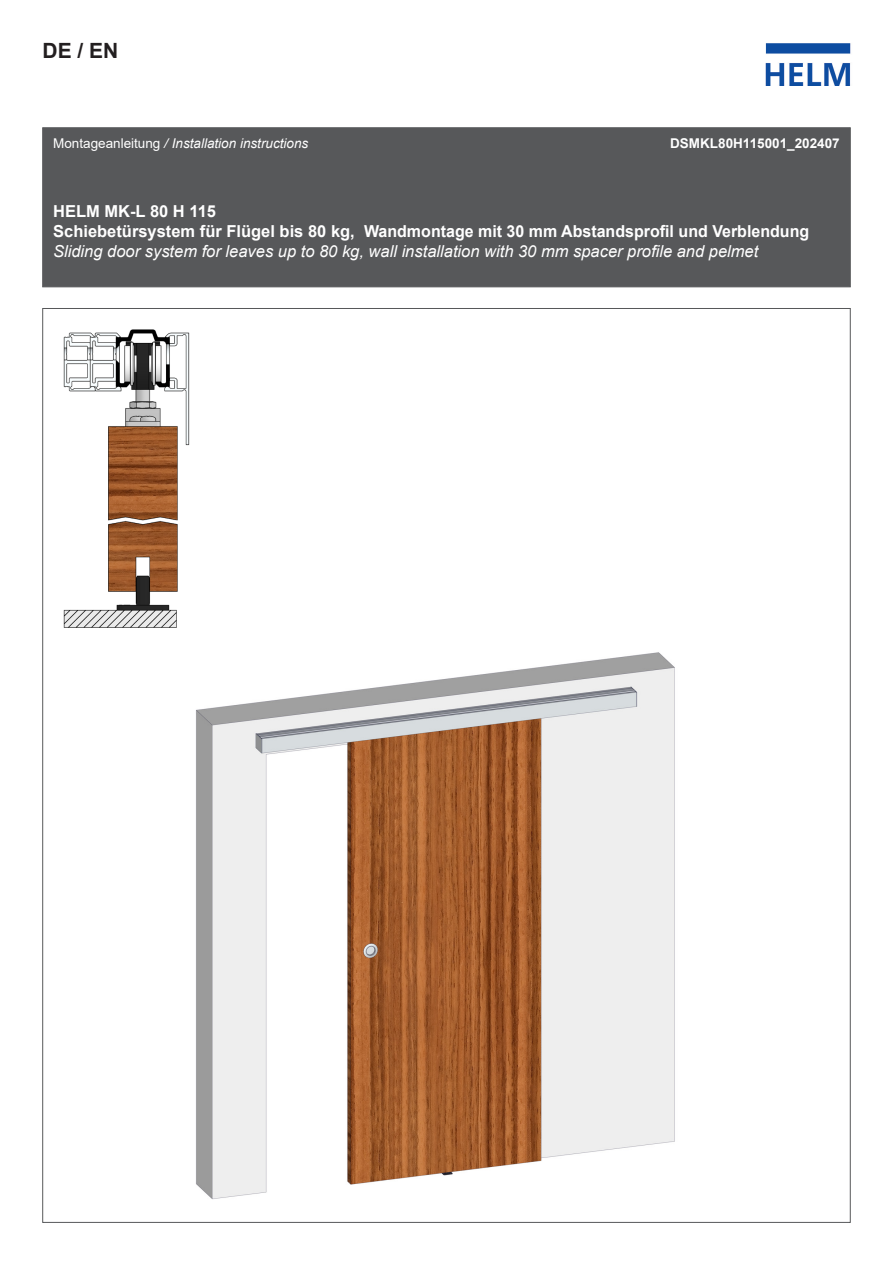
<style>
.page{position:relative;width:893px;height:1263px;background:#fff}
.page>*{position:absolute;margin:0;border:0;box-sizing:border-box;transform-origin:0 0}
.t1{font:700 21px "Arial";color:#231f20}
.Copy_Einzug{font:700 16.5px "Arial";color:#fff}
.Copy_Einzug-2{font:italic 16.5px "Arial";color:#fff}
.t2{font:italic 13.5px "Arial";color:#fff}
.t3{font:700 13.5px "Arial";color:#fff}
.s1{font-style:normal}
</style>
<div class="page">
<img style="left:765px;top:43px;width:86px;height:42px">
<div style="left:43px;top:128px;width:807px;height:159px;background:#57585a"></div>
<img style="left:196px;top:652px;width:479px;height:548px">
<img style="left:63px;top:329px;width:127px;height:299px">
<p class="t1" style="left:43px;top:36px;width:77px">DE / EN</p>
<p class="t2" style="left:53px;top:135px;width:257px"><span class="s1">Montageanleitung</span> / Installation instructions</p>
<p class="t3" style="left:670px;top:134px;width:171px">DSMKL80H115001_202407</p>
<p class="Copy_Einzug" style="left:53px;top:199px;width:164px">HELM MK-L 80 H 115</p>
<p class="Copy_Einzug" style="left:53px;top:219px;width:758px">Schiebetürsystem für Flügel bis 80 kg, Wandmontage mit 30 mm Abstandsprofil und Verblendung</p>
<p class="Copy_Einzug-2" style="left:53px;top:240px;width:707px">Sliding door system for leaves up to 80 kg, wall installation with 30 mm spacer profile and pelmet</p>
</div>
